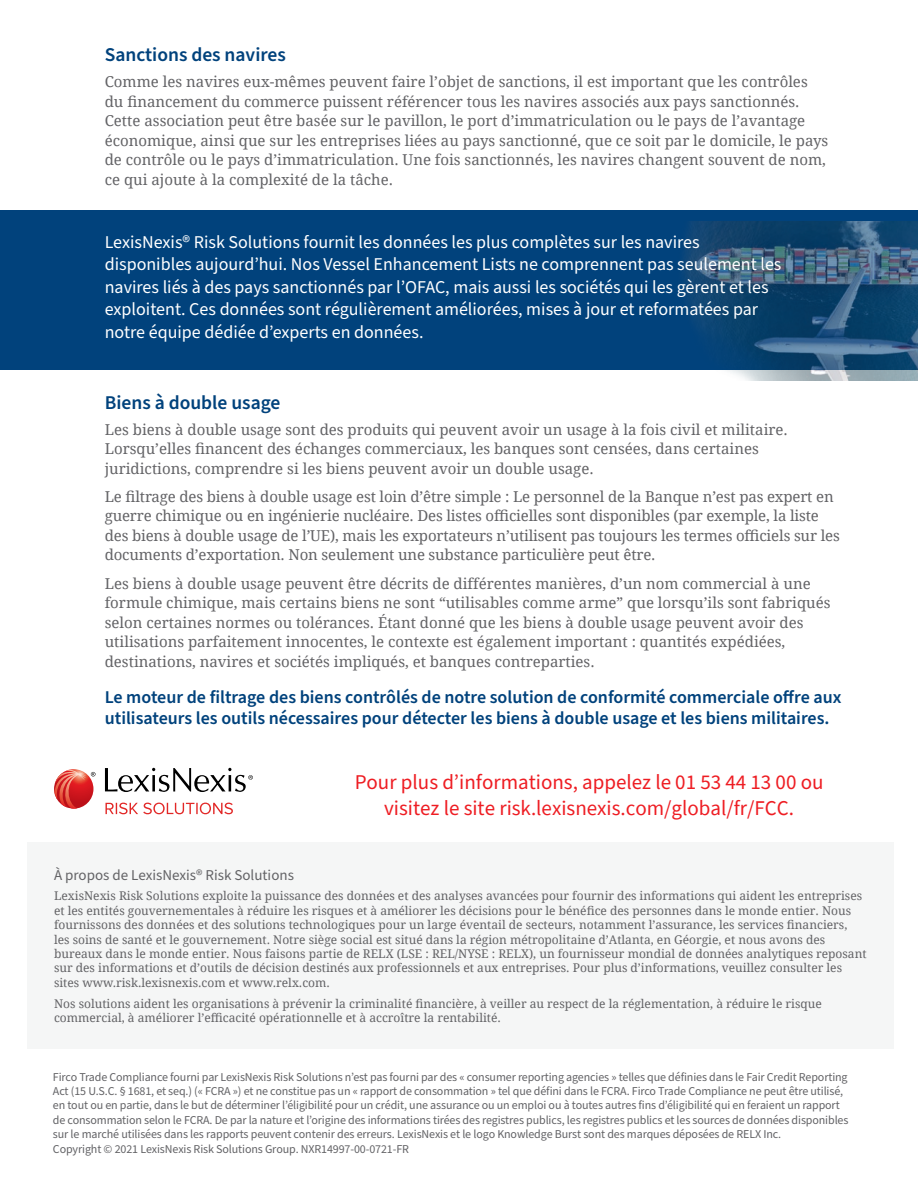
<style>
.page{position:relative;width:918px;height:1188px;background:#fff}
.page>*{position:absolute;margin:0;border:0;box-sizing:border-box;transform-origin:0 0}
.Back_Cover_CTA{font:21px/26px "Source Sans Pro";color:#ee1d23;text-align:center}
.Content_-_Subhead_co{font:600 19.5px "Source Sans Pro";color:#01427c}
.Content_-_1_Column{font:18px/22.5px "Source Sans Pro";color:#fff}
.Content_-_1_Column-2{font:600 18px/21px "Source Sans Pro";color:#01427c}
.Content_-_1_Column-3{font:15px/19.5px "Droid Serif";color:#636366}
.Back_Cover_Subhead{font:15px "Source Sans Pro";color:#636366}
.Back_Cover__About__C{font:12px/14.4px "Droid Serif";color:#636366}
.Back_Cover_Legal{font:12px/14.4px "Source Sans Pro";letter-spacing:-.01em;color:#636366}
</style>
<div class="page">
<div style="left:0;top:210px;width:918px;height:160px;background:#01427c"></div>
<img style="left:683px;top:221px;width:235px;height:159px">
<div style="left:27px;top:843px;width:867px;height:206px;background:#f5f6f6"></div>
<svg style="left:105px;top:803px;width:128px;height:11px"></svg>
<svg style="left:105px;top:768px;width:148px;height:24px"></svg>
<svg style="left:54px;top:770px;width:41px;height:39px"></svg>
<p class="Content_-_Subhead_co" style="left:105px;top:42px;width:183px">Sanctions des navires</p>
<p class="Content_-_1_Column-3" style="left:105px;top:72px;width:725px">Comme les navires eux-mêmes peuvent faire l’objet de sanctions, il est important que les contrôles du financement du commerce puissent référencer tous les navires associés aux pays sanctionnés.<br>Cette association peut être basée sur le pavillon, le port d’immatriculation ou le pays de l’avantage économique, ainsi que sur les entreprises liées au pays sanctionné, que ce soit par le domicile, le pays de contrôle ou le pays d’immatriculation. Une fois sanctionnés, les navires changent souvent de nom, ce qui ajoute à la complexité de la tâche.</p>
<p class="Content_-_1_Column" style="left:105px;top:231px;width:678px">LexisNexis® Risk Solutions fournit les données les plus complètes sur les navires disponibles aujourd’hui. Nos Vessel Enhancement Lists ne comprennent pas seulement les navires liés à des pays sanctionnés par l’OFAC, mais aussi les sociétés qui les gèrent et les exploitent. Ces données sont régulièrement améliorées, mises à jour et reformatées par notre équipe dédiée d’experts en données.</p>
<p class="Content_-_Subhead_co" style="left:105px;top:389px;width:177px">Biens à double usage</p>
<p class="Content_-_1_Column-3" style="left:105px;top:419px;width:685px">Les biens à double usage sont des produits qui peuvent avoir un usage à la fois civil et militaire.<br>Lorsqu’elles financent des échanges commerciaux, les banques sont censées, dans certaines juridictions, comprendre si les biens peuvent avoir un double usage.</p>
<p class="Content_-_1_Column-3" style="left:105px;top:486px;width:737px">Le filtrage des biens à double usage est loin d’être simple : Le personnel de la Banque n’est pas expert en guerre chimique ou en ingénierie nucléaire. Des listes officielles sont disponibles (par exemple, la liste des biens à double usage de l’UE), mais les exportateurs n’utilisent pas toujours les termes officiels sur les documents d’exportation. Non seulement une substance particulière peut être.</p>
<p class="Content_-_1_Column-3" style="left:105px;top:573px;width:727px">Les biens à double usage peuvent être décrits de différentes manières, d’un nom commercial à une formule chimique, mais certains biens ne sont “utilisables comme arme” que lorsqu’ils sont fabriqués selon certaines normes ou tolérances. Étant donné que les biens à double usage peuvent avoir des utilisations parfaitement innocentes, le contexte est également important : quantités expédiées, destinations, navires et sociétés impliqués, et banques contreparties.</p>
<p class="Content_-_1_Column-2" style="left:105px;top:687px;width:738px">Le moteur de filtrage des biens contrôlés de notre solution de conformité commerciale offre aux utilisateurs les outils nécessaires pour détecter les biens à double usage et les biens militaires.</p>
<p class="Back_Cover_CTA" style="left:355px;top:770px;width:470px">Pour plus d’informations, appelez le 01 53 44 13 00 ou visitez le site risk.lexisnexis.com/global/fr/FCC.</p>
<p class="Back_Cover_Subhead" style="left:54px;top:865px;width:241px">À propos de LexisNexis® Risk Solutions</p>
<p class="Back_Cover__About__C" style="left:54px;top:889px;width:814px">LexisNexis Risk Solutions exploite la puissance des données et des analyses avancées pour fournir des informations qui aident les entreprises et les entités gouvernementales à réduire les risques et à améliorer les décisions pour le bénéfice des personnes dans le monde entier. Nous fournissons des données et des solutions technologiques pour un large éventail de secteurs, notamment l’assurance, les services financiers,<br>les soins de santé et le gouvernement. Notre siège social est situé dans la région métropolitaine d’Atlanta, en Géorgie, et nous avons des bureaux dans le monde entier. Nous faisons partie de RELX (LSE : REL/NYSE : RELX), un fournisseur mondial de données analytiques reposant sur des informations et d’outils de décision destinés aux professionnels et aux entreprises. Pour plus d’informations, veuillez consulter les sites www.risk.lexisnexis.com et www.relx.com.</p>
<p class="Back_Cover__About__C" style="left:54px;top:996px;width:769px">Nos solutions aident les organisations à prévenir la criminalité financière, à veiller au respect de la réglementation, à réduire le risque commercial, à améliorer l’efficacité opérationnelle et à accroître la rentabilité.</p>
<p class="Back_Cover_Legal" style="left:53px;top:1070px;width:797px">Firco Trade Compliance fourni par LexisNexis Risk Solutions n’est pas fourni par des « consumer reporting agencies » telles que définies dans le Fair Credit Reporting Act (15 U.S.C. § 1681, et seq.) (« FCRA ») et ne constitue pas un « rapport de consommation » tel que défini dans le FCRA. Firco Trade Compliance ne peut être utilisé, en tout ou en partie, dans le but de déterminer l’éligibilité pour un crédit, une assurance ou un emploi ou à toutes autres fins d’éligibilité qui en feraient un rapport de consommation selon le FCRA. De par la nature et l’origine des informations tirées des registres publics, les registres publics et les sources de données disponibles sur le marché utilisées dans les rapports peuvent contenir des erreurs. LexisNexis et le logo Knowledge Burst sont des marques déposées de RELX Inc.<br>Copyright © 2021 LexisNexis Risk Solutions Group. NXR14997-00-0721-FR</p>
</div>
